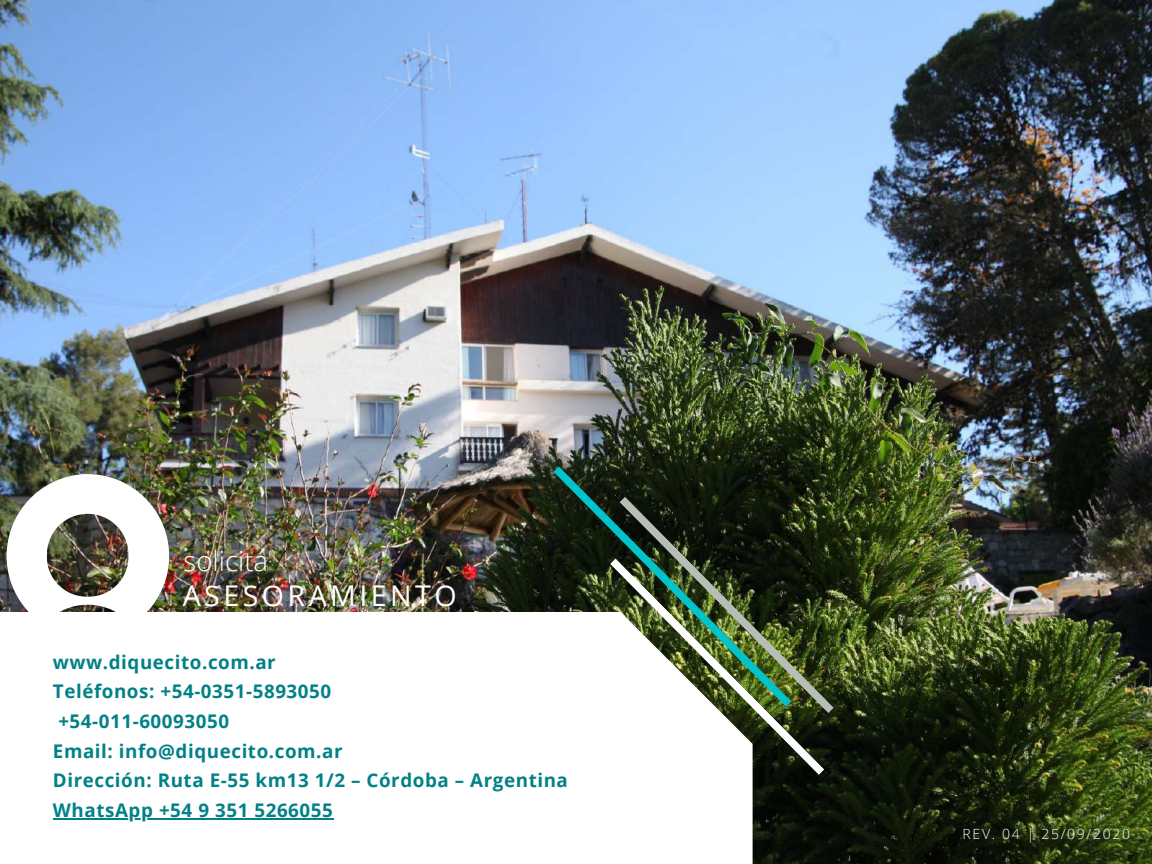
<style>
.page{position:relative;width:1152px;height:864px;background:#fff}
.page>*{position:absolute;margin:0;border:0;box-sizing:border-box;transform-origin:0 0}
.t1{font:28.65px "Open Sans";letter-spacing:.12em;color:#fff}
.t2{font:300 27.6px "Open Sans";color:#fff}
.t3{font:700 18.75px/29.5px "Open Sans";letter-spacing:.03em;color:#028186}
.t4{font:300 13.95px "Open Sans";letter-spacing:.12em;color:#fff}
</style>
<div class="page">
<img style="left:0;top:0;width:1152px;height:864px">
<img style="left:7px;top:474px;width:162px;height:138px">
<svg style="left:0;top:612px;width:753px;height:252px"></svg>
<hr style="left:53px;top:818px;width:281px;height:2px;background:#028186">
<svg style="left:610px;top:707px;width:214px;height:68px"></svg>
<svg style="left:553px;top:466px;width:239px;height:241px"></svg>
<img style="left:619px;top:497px;width:215px;height:216px">
<h2 class="t2" style="left:183px;top:542px;width:86px">solicitá</h2>
<h1 class="t1" style="left:183px;top:576px;width:276px">ASESORAMIENTO</h1>
<p class="t3" style="left:53px;top:647px;width:517px">www.diquecito.com.ar<br>Teléfonos: +54-0351-5893050<br>+54-011-60093050<br>Email: info@diquecito.com.ar<br>Dirección: Ruta E-55 km13 1/2 – Córdoba – Argentina<br>WhatsApp +54 9 351 5266055</p>
<p class="t4" style="left:963px;top:824px;width:169px">REV. 04 | 25/09/2020</p>
</div>
